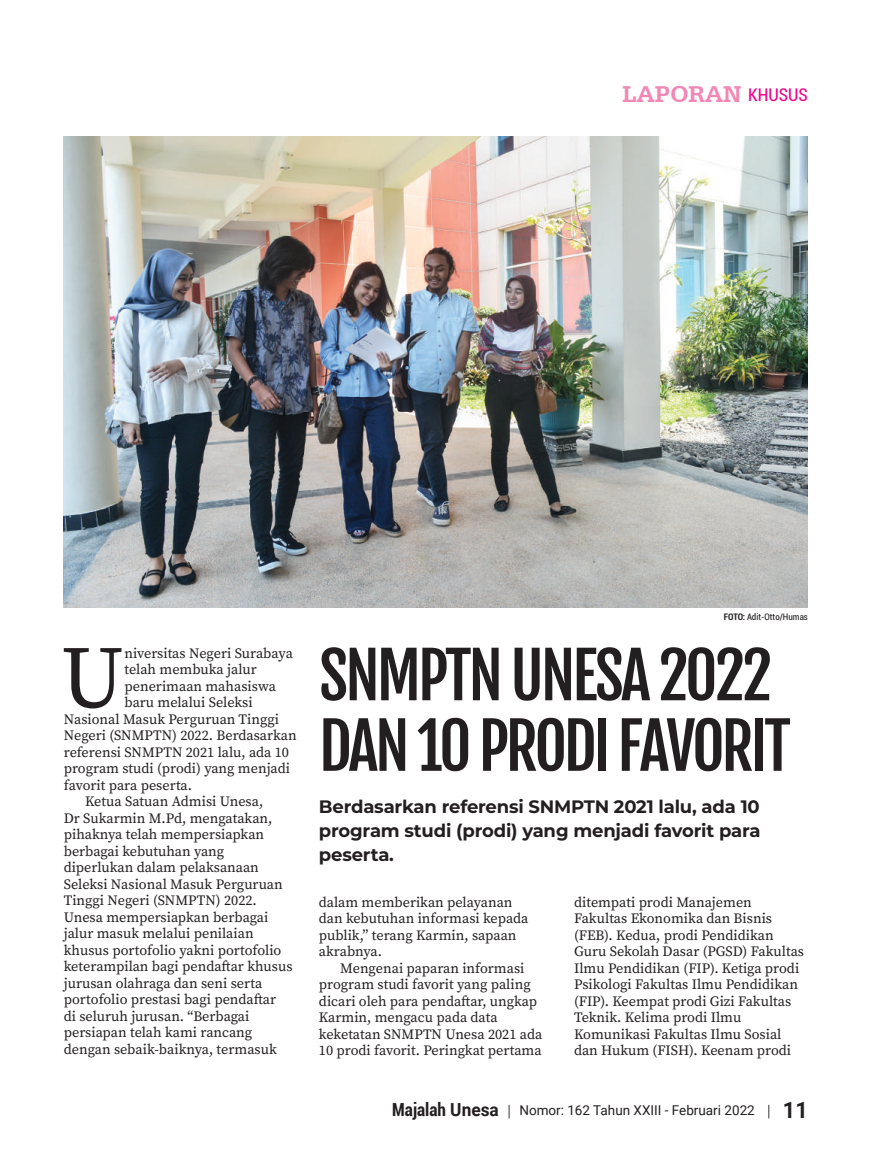
<style>
.page{position:relative;width:893px;height:1170px;background:#fff}
.page>*{position:absolute;margin:0;border:0;box-sizing:border-box;transform-origin:0 0}
.t1{font:88.2px "Source Serif Pro";color:#231f20}
.t2{font:63px/70.5px "Fjalla One";letter-spacing:-.05em;color:#231f20}
.t3{font:700 24px "Serifa BT";color:#f287b6}
.t4{font:700 18px/24px "Montserrat";letter-spacing:-.01em;color:#231f20;text-align:justify}
.t5{font:14.25px/16.5px "Source Serif Pro";color:#231f20}
.t6{font:13.5px "Roboto";color:#231f20}
.t7{font:condensed 9px "Roboto";color:#231f20}
.s1{font-family:"Roboto";font-weight:400;font-stretch:condensed;font-size:17.55px;color:#ed028c}
.s2{font-weight:700}
.s3{font-weight:700;font-stretch:condensed;font-size:18px}
.s4{font-weight:700;font-size:18px}
.s5{font-family:"Minion Pro"}
.s6{font-weight:700;font-size:22.5px}
</style>
<div class="page">
<img style="left:64px;top:136px;width:744px;height:471px">
<h3 class="t3" style="left:622px;top:79px;width:187px">LAPORAN <span class="s1">KHUSUS</span></h3>
<h1 class="t1" style="left:60px;top:618px;width:66px">U</h1>
<p class="t5" style="left:124px;top:644px;width:170px">niversitas Negeri Surabaya</p>
<p class="t5" style="left:124px;top:661px;width:134px">telah membuka jalur</p>
<p class="t5" style="left:124px;top:677px;width:153px">penerimaan mahasiswa</p>
<p class="t5" style="left:124px;top:694px;width:130px">baru melalui Seleksi</p>
<p class="t5" style="left:64px;top:710px;width:217px">Nasional Masuk Perguruan Tinggi</p>
<p class="t5" style="left:64px;top:727px;width:234px">Negeri (SNMPTN) 2022. Berdasarkan</p>
<p class="t5" style="left:64px;top:743px;width:227px">referensi SNMPTN 2021 lalu, ada 10</p>
<p class="t5" style="left:64px;top:760px;width:228px">program studi (prodi) yang menjadi</p>
<p class="t5" style="left:64px;top:776px;width:130px">favorit para peserta.</p>
<p class="t5" style="left:85px;top:793px;width:180px">Ketua Satuan Admisi Unesa,</p>
<p class="t5" style="left:64px;top:809px;width:210px">Dr Sukarmin M.Pd, mengatakan,</p>
<p class="t5" style="left:64px;top:826px;width:202px">pihaknya telah mempersiapkan</p>
<p class="t5" style="left:64px;top:842px;width:162px">berbagai kebutuhan yang</p>
<p class="t5" style="left:64px;top:859px;width:197px">diperlukan dalam pelaksanaan</p>
<p class="t5" style="left:64px;top:875px;width:220px">Seleksi Nasional Masuk Perguruan</p>
<p class="t5" style="left:64px;top:892px;width:195px">Tinggi Negeri (SNMPTN) 2022.</p>
<p class="t5" style="left:64px;top:908px;width:206px">Unesa mempersiapkan berbagai</p>
<p class="t5" style="left:64px;top:925px;width:191px">jalur masuk melalui penilaian</p>
<p class="t5" style="left:64px;top:941px;width:219px">khusus portofolio yakni portofolio</p>
<p class="t5" style="left:64px;top:958px;width:230px">keterampilan bagi pendaftar khusus</p>
<p class="t5" style="left:64px;top:974px;width:200px">jurusan olahraga dan seni serta</p>
<p class="t5" style="left:64px;top:991px;width:214px">portofolio prestasi bagi pendaftar</p>
<p class="t5" style="left:64px;top:1007px;width:187px">di seluruh jurusan. “Berbagai</p>
<p class="t5" style="left:64px;top:1024px;width:190px">persiapan telah kami rancang</p>
<p class="t5" style="left:64px;top:1040px;width:215px">dengan sebaik-baiknya, termasuk</p>
<p class="t7" style="left:724px;top:611px;width:86px"><span class="s2">FOTO:</span> Adit-Otto/Humas</p>
<h2 class="t2" style="left:319px;top:640px;width:473px">SNMPTN UNESA 2022<br>DAN 10 PRODI FAVORIT</h2>
<p class="t4" style="left:319px;top:794px;width:443px">Berdasarkan referensi SNMPTN 2021 lalu, ada 10 program studi (prodi) yang menjadi favorit para peserta.</p>
<p class="t5" style="left:319px;top:893px;width:211px">dalam memberikan pelayanan dan kebutuhan informasi kepada publik,” terang Karmin, sapaan akrabnya.</p>
<p class="t5" style="left:319px;top:959px;width:225px;text-indent:21px">Mengenai paparan informasi program studi favorit yang paling dicari oleh para pendaftar, ungkap<br>Karmin, mengacu pada data keketatan SNMPTN Unesa 2021 ada<br>10 prodi favorit. Peringkat pertama</p>
<p class="t5" style="left:574px;top:893px;width:232px">ditempati prodi Manajemen<br>Fakultas Ekonomika dan Bisnis (FEB). Kedua, prodi Pendidikan<br>Guru Sekolah Dasar (PGSD) Fakultas<br>Ilmu Pendidikan (FIP). Ketiga prodi<br>Psikologi Fakultas Ilmu Pendidikan (FIP). Keempat prodi Gizi Fakultas<br>Teknik. Kelima prodi Ilmu<br>Komunikasi Fakultas Ilmu Sosial dan Hukum (FISH). Keenam prodi</p>
<p class="t6" style="left:392px;top:1100px;width:417px"><span class="s3">Majalah</span> <span class="s4">Unesa</span> <span class="s5">|</span> Nomor: 162 Tahun XXIII - Februari 2022 <span class="s5">|</span> <span class="s6">11</span></p>
</div>
